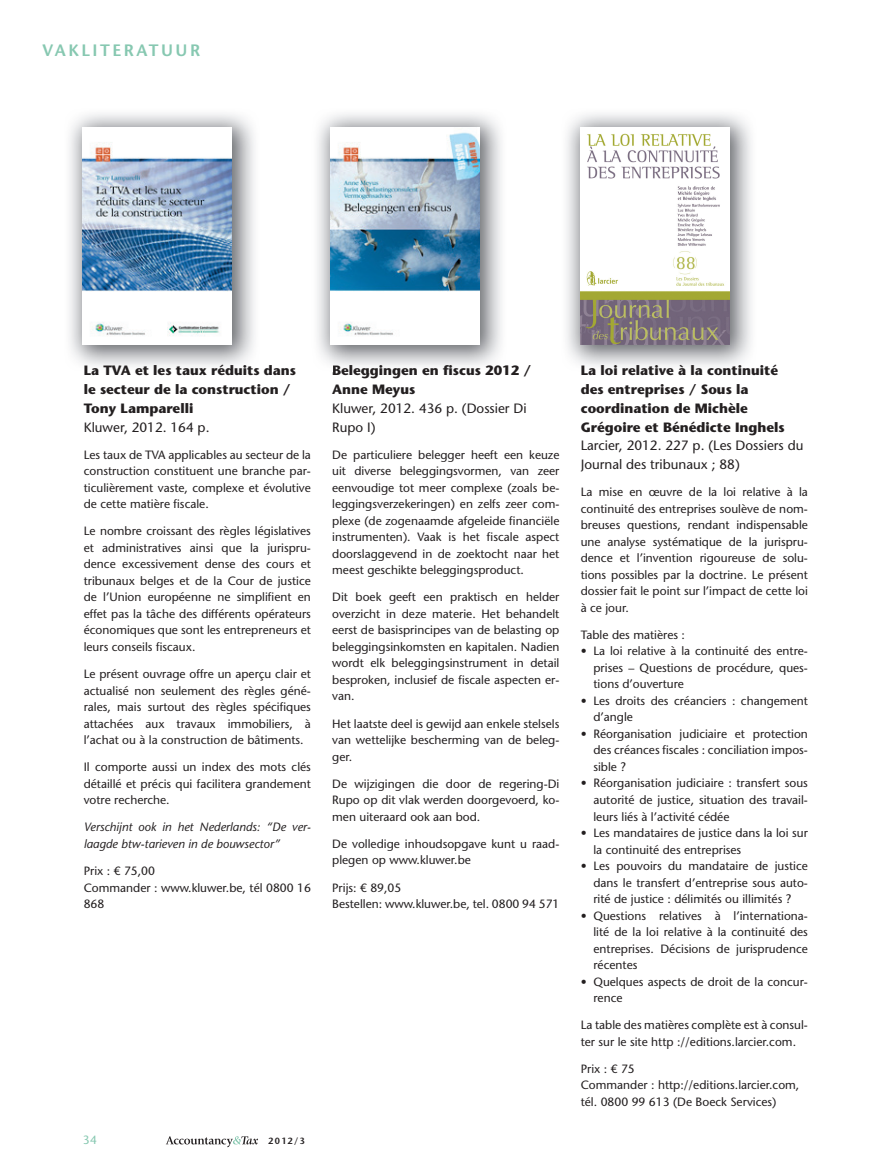
<style>
.page{position:relative;width:893px;height:1170px;background:#fff}
.page>*{position:absolute;margin:0;border:0;box-sizing:border-box;transform-origin:0 0}
.t1{font:600 16.5px "Stone Sans Std";letter-spacing:.15em;color:#87c8b1}
.t2{font:700 13.5px/18.8px "Stone Sans Std";color:#231f20}
.t3{font:500 13.5px/18.8px "Stone Sans Std";color:#231f20}
.t4{font:500 12px/16.5px "Stone Sans Std";color:#231f20;text-align:justify}
.t5{font:italic 500 12px/16.5px "Stone Sans Std";color:#231f20}
.t6{font:500 12px "Stone Sans Std";color:#87c8b1}
.t7{font:600 9px "Stone Sans Std";color:#231f20}
</style>
<div class="page">
<svg style="left:166px;top:1136px;width:92px;height:10px"></svg>
<img style="left:317px;top:114px;width:185px;height:251px">
<img style="left:331px;top:128px;width:148px;height:216px">
<img style="left:69px;top:114px;width:185px;height:251px">
<img style="left:83px;top:128px;width:149px;height:216px">
<img style="left:566px;top:114px;width:185px;height:251px">
<img style="left:580px;top:128px;width:149px;height:216px">
<h1 class="t1" style="left:43px;top:44px;width:159px">VAKLITERATUUR</h1>
<p class="t2" style="left:84px;top:362px;width:214px">La TVA et les taux réduits dans le secteur de la construction /<br>Tony Lamparelli</p>
<p class="t3" style="left:84px;top:418px;width:127px">Kluwer, 2012. 164 p.</p>
<p class="t4" style="left:84px;top:447px;width:229px">Les taux de TVA applicables au secteur de la construction constituent une branche par&shy;ticulièrement vaste, complexe et évolutive de cette matière fiscale.</p>
<p class="t4" style="left:84px;top:524px;width:229px">Le nombre croissant des règles législatives et administratives ainsi que la jurispru&shy;dence excessivement dense des cours et tribunaux belges et de la Cour de justice de l’Union européenne ne simplifient en effet pas la tâche des différents opérateurs économiques que sont les entrepreneurs et leurs conseils fiscaux.</p>
<p class="t4" style="left:84px;top:666px;width:229px">Le présent ouvrage offre un aperçu clair et actualisé non seulement des règles géné&shy;rales, mais surtout des règles spécifiques attachées aux travaux immobiliers, à l’achat ou à la construction de bâtiments.</p>
<p class="t4" style="left:84px;top:759px;width:229px">Il comporte aussi un index des mots clés détaillé et précis qui facilitera grandement votre recherche.</p>
<p class="t5" style="left:84px;top:820px;width:229px">Verschijnt ook in het Nederlands: “De ver&shy;laagde btw-tarieven in de bouwsector”</p>
<p class="t4" style="left:84px;top:863px;width:229px;text-align:left">Prix : € 75,00<br>Commander : www.kluwer.be, tél 0800 16<br>868</p>
<p class="t6" style="left:83px;top:1135px;width:16px">34</p>
<p class="t7" style="left:268px;top:1137px;width:39px">2012/3</p>
<p class="t2" style="left:332px;top:362px;width:201px">Beleggingen en fiscus 2012 /<br>Anne Meyus</p>
<p class="t3" style="left:332px;top:400px;width:196px">Kluwer, 2012. 436 p. (Dossier Di<br>Rupo I)</p>
<p class="t4" style="left:332px;top:447px;width:229px">De particuliere belegger heeft een keuze uit diverse beleggingsvormen, van zeer eenvoudige tot meer complexe (zoals be&shy;leggingsverzekeringen) en zelfs zeer com&shy;plexe (de zogenaamde afgeleide financiële instrumenten). Vaak is het fiscale aspect doorslaggevend in de zoektocht naar het meest geschikte beleggingsproduct.</p>
<p class="t4" style="left:332px;top:590px;width:229px">Dit boek geeft een praktisch en helder overzicht in deze materie. Het behandelt eerst de basisprincipes van de belasting op beleggingsinkomsten en kapitalen. Nadien wordt elk beleggingsinstrument in detail besproken, inclusief de fiscale aspecten er&shy;van.</p>
<p class="t4" style="left:332px;top:716px;width:229px">Het laatste deel is gewijd aan enkele stelsels van wettelijke bescherming van de beleg&shy;ger.</p>
<p class="t4" style="left:332px;top:776px;width:229px">De wijzigingen die door de regering-Di Rupo op dit vlak werden doorgevoerd, ko&shy;men uiteraard ook aan bod.</p>
<p class="t4" style="left:332px;top:836px;width:229px">De volledige inhoudsopgave kunt u raad&shy;plegen op www.kluwer.be</p>
<p class="t4" style="left:332px;top:880px;width:229px">Prijs: € 89,05<br>Bestellen: www.kluwer.be, tel. 0800 94 571</p>
<p class="t2" style="left:581px;top:362px;width:206px">La loi relative à la continuité des entreprises / Sous la coordination de Michèle<br>Grégoire et Bénédicte Inghels</p>
<p class="t3" style="left:581px;top:437px;width:224px">Larcier, 2012. 227 p. (Les Dossiers du<br>Journal des tribunaux ; 88)</p>
<p class="t4" style="left:581px;top:485px;width:229px">La mise en œuvre de la loi relative à la continuité des entreprises soulève de nom&shy;breuses questions, rendant indispensable une analyse systématique de la jurispru&shy;dence et l’invention rigoureuse de solu&shy;tions possibles par la doctrine. Le présent dossier fait le point sur l’impact de cette loi à ce jour.</p>
<p class="t4" style="left:581px;top:627px;width:106px">Table des matières :</p>
<p class="t4" style="left:593px;top:644px;width:216px;text-indent:-13px">• La loi relative à la continuité des entre&shy;prises – Questions de procédure, ques&shy;tions d’ouverture</p>
<p class="t4" style="left:593px;top:693px;width:216px;text-indent:-13px">• Les droits des créanciers : changement d’angle</p>
<p class="t4" style="left:593px;top:726px;width:216px;text-indent:-13px">• Réorganisation judiciaire et protection des créances fiscales : conciliation impos&shy;sible ?</p>
<p class="t4" style="left:593px;top:776px;width:216px;text-indent:-13px">• Réorganisation judiciaire : transfert sous autorité de justice, situation des travail&shy;leurs liés à l’activité cédée</p>
<p class="t4" style="left:593px;top:825px;width:216px;text-indent:-13px">• Les mandataires de justice dans la loi sur la continuité des entreprises</p>
<p class="t4" style="left:593px;top:858px;width:216px;text-indent:-13px">• Les pouvoirs du mandataire de justice dans le transfert d’entreprise sous auto&shy;rité de justice : délimités ou illimités ?</p>
<p class="t4" style="left:593px;top:908px;width:216px;text-indent:-13px">• Questions relatives à l’internationa&shy;lité de la loi relative à la continuité des entreprises. Décisions de jurisprudence récentes</p>
<p class="t4" style="left:593px;top:974px;width:216px;text-indent:-13px">• Quelques aspects de droit de la concur&shy;rence</p>
<p class="t4" style="left:581px;top:1017px;width:229px">La table des matières complète est à consul&shy;ter sur le site http ://editions.larcier.com.</p>
<p class="t4" style="left:581px;top:1061px;width:220px;text-align:left">Prix : € 75<br>Commander : http://editions.larcier.com, tél. 0800 99 613 (De Boeck Services)</p>
</div>
